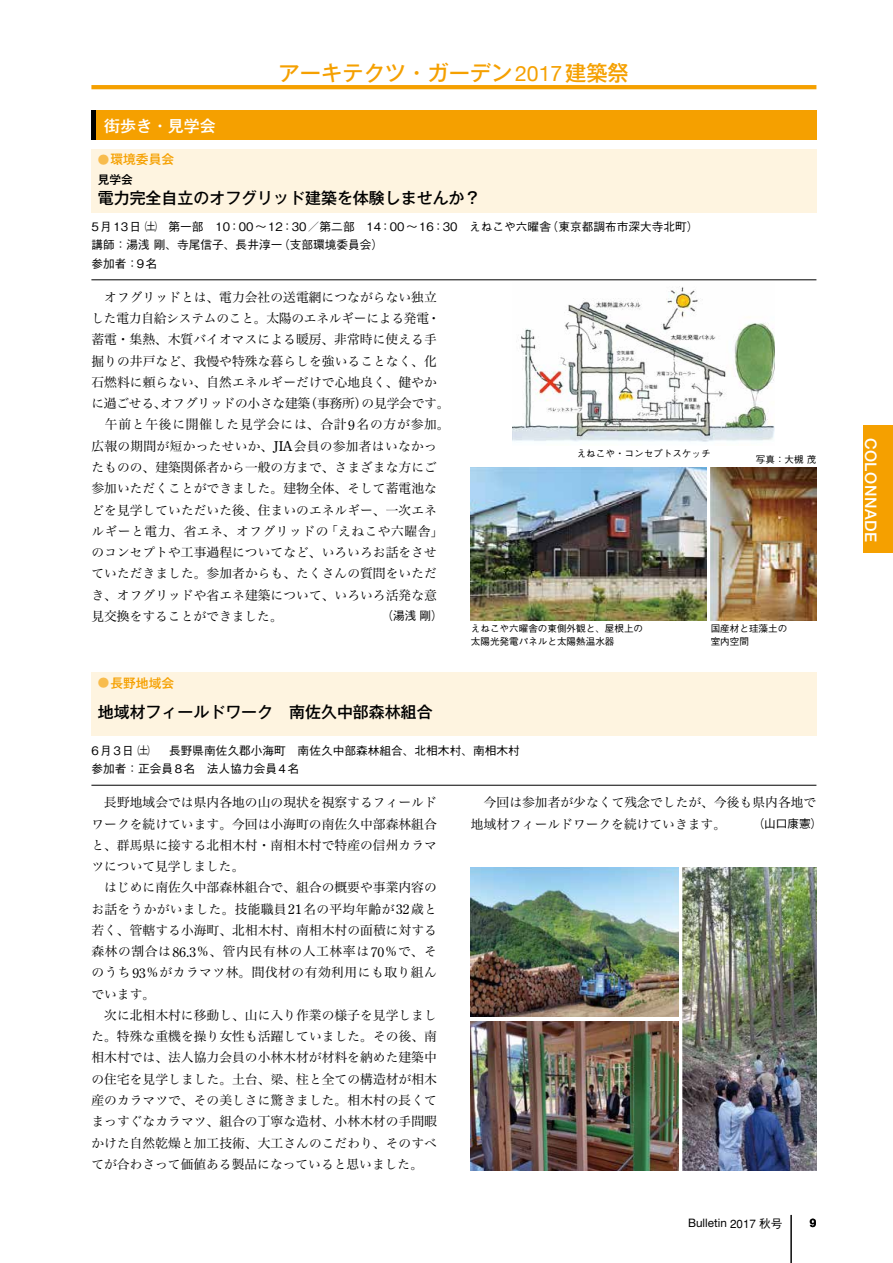
<style>
.page{position:relative;width:893px;height:1263px;background:#fff}
.page>*{position:absolute;margin:0;border:0;box-sizing:border-box;transform-origin:0 0}
.t1{font:500 21.3px "Gothic MB101 Pro";color:#f5a000}
.t2{font:500 15.9px "Gothic MB101 Pro";color:#000}
.t3{font:500 15.9px "Helvetica Neue";letter-spacing:.03em;color:#fff}
.t4{font:500 15.9px "Gothic MB101 Pro";color:#fff}
.t5{font:12.75px/21.3px "Hira Min Pro W3";letter-spacing:.005em;color:#000}
.t6{font:500 12.75px "Gothic MB101 Pro";color:#f5a000}
.t7{font:500 11.7px/18px "Gothic BBB Pro";color:#000}
.t8{font:11.7px "Helvetica Neue";color:#000}
.t9{font:500 11.7px "Gothic MB101 Pro";color:#000}
.t10{font:700 11.7px "Helvetica Neue";color:#000}
.t11{font:500 9.6px/12.8px "Gothic BBB Pro";color:#000}
.s1{font-family:"Helvetica Neue";font-weight:400}
.s2{font-size:11.55px;color:#f8bc4d}
.s3{font-family:"Century Old Style";font-size:13.35px}
.s4{font-family:"Gothic BBB";font-weight:500}
</style>
<div class="page">
<hr style="left:91px;top:85px;width:725px;height:4px;background:#f5a000">
<div style="left:863px;top:425px;width:30px;height:128px;background:#f5a000"></div>
<hr style="left:791px;top:1215px;width:1px;height:48px;background:#000">
<div style="left:96px;top:111px;width:720px;height:29px;background:#f5a000"></div>
<div style="left:91px;top:111px;width:5px;height:29px;background:#000"></div>
<div style="left:91px;top:149px;width:725px;height:64px;background:#fef4e0"></div>
<div style="left:91px;top:672px;width:725px;height:64px;background:#fef4e0"></div>
<img style="left:512px;top:286px;width:263px;height:156px">
<img style="left:471px;top:467px;width:235px;height:153px">
<img style="left:711px;top:467px;width:105px;height:153px">
<hr style="left:91px;top:280px;width:725px;height:1px;background:#000">
<hr style="left:91px;top:785px;width:725px;height:1px;background:#000">
<img style="left:471px;top:867px;width:208px;height:150px">
<img style="left:683px;top:867px;width:133px;height:303px">
<img style="left:471px;top:1021px;width:208px;height:149px">
<h1 class="t1" style="left:279px;top:56px;width:352px">アーキテクツ・ガーデン<span class="s1">2017</span>建築祭</h1>
<p class="t4" style="left:104px;top:112px;width:113px">街歩き・見学会</p>
<p class="t6" style="left:98px;top:149px;width:78px"><span class="s2">●</span>環境委員会</p>
<p class="t9" style="left:98px;top:169px;width:37px">見学会</p>
<p class="t2" style="left:98px;top:185px;width:384px">電力完全自立のオフグリッド建築を体験しませんか？</p>
<p class="t7" style="left:91px;top:217px;width:609px">5月13日 ㈯　第一部　10：00〜 12：30／第二部　14：00〜 16：30　えねこや六曜舎（東京都調布市深大寺北町）講師：湯浅 剛、寺尾信子、長井淳一（支部環境委員会）<br>参加者：9名</p>
<p class="t5" style="left:91px;top:285px;width:360px">　オフグリッドとは、電力会社の送電網につながらない独立した電力自給システムのこと。太陽のエネルギーによる発電・蓄電・集熱、木質バイオマスによる暖房、非常時に使える手掘りの井戸など、我慢や特殊な暮らしを強いることなく、化石燃料に頼らない、自然エネルギーだけで心地良く、健やかに過ごせる、オフグリッドの小さな建築（事務所）の見学会です。　午前と午後に開催した見学会には、合計<span class="s3">9</span>名の方が参加。広報の期間が短かったせいか、<span class="s3">JIA</span>会員の参加者はいなかったものの、建築関係者から一般の方まで、さまざまな方にご参加いただくことができました。建物全体、そして蓄電池などを見学していただいた後、住まいのエネルギー、一次エネルギーと電力、省エネ、オフグリッドの「えねこや六曜舎」のコンセプトや工事過程についてなど、いろいろお話をさせていただきました。参加者からも、たくさんの質問をいただき、オフグリッドや省エネ建築について、いろいろ活発な意見交換をすることができました。</p>
<p class="t11" style="left:577px;top:446px;width:135px">えねこや・コンセプトスケッチ</p>
<p class="t11" style="left:756px;top:452px;width:62px">写真：大槻 茂</p>
<p class="t7" style="left:382px;top:605px;width:63px">（湯浅剛）</p>
<p class="t11" style="left:471px;top:621px;width:174px">えねこや六曜舎の東側外観と、屋根上の太陽光発電パネルと太陽熱温水器</p>
<p class="t11" style="left:711px;top:621px;width:78px">国産材と珪藻土の室内空間</p>
<p class="t6" style="left:98px;top:672px;width:78px"><span class="s2">●</span>長野地域会</p>
<p class="t2" style="left:98px;top:699px;width:336px">地域材フィールドワーク　南佐久中部森林組合</p>
<p class="t7" style="left:91px;top:740px;width:430px">6月3日 ㈯ 　長野県南佐久郡小海町　南佐久中部森林組合、北相木村、南相木村参加者：正会員8名　法人協力会員4名　</p>
<p class="t5" style="left:91px;top:791px;width:347px">　長野地域会では県内各地の山の現状を視察するフィールドワークを続けています。今回は小海町の南佐久中部森林組合と、群馬県に接する北相木村・南相木村で特産の信州カラマツについて見学しました。<br>　はじめに南佐久中部森林組合で、組合の概要や事業内容のお話をうかがいました。技能職員<span class="s3">21</span>名の平均年齢が<span class="s3">32</span>歳と若く、管轄する小海町、北相木村、南相木村の面積に対する森林の割合は<span class="s3">86.3</span>％、管内民有林の人工林率は<span class="s3">70</span>％で、そのうち<span class="s3">93</span>％がカラマツ林。間伐材の有効利用にも取り組んでいます。<br>　次に北相木村に移動し、山に入り作業の様子を見学しました。特殊な重機を操り女性も活躍していました。その後、南相木村では、法人協力会員の小林木材が材料を納めた建築中の住宅を見学しました。土台、梁、柱と全ての構造材が相木産のカラマツで、その美しさに驚きました。相木村の長くてまっすぐなカラマツ、組合の丁寧な造材、小林木材の手間暇かけた自然乾燥と加工技術、大工さんのこだわり、そのすべてが合わさって価値ある製品になっていると思いました。</p>
<p class="t5" style="left:471px;top:791px;width:347px">　今回は参加者が少なくて残念でしたが、今後も県内各地で地域材フィールドワークを続けていきます。</p>
<p class="t7" style="left:753px;top:813px;width:71px">（山口康憲）</p>
<p class="t8" style="left:688px;top:1216px;width:96px">Bulletin <span class="s4">2017 秋号</span></p>
<p class="t10" style="left:810px;top:1216px;width:8px">9</p>
<p class="t3" style="left:880px;top:438px;width:105px;rotate:90deg">COLONNADE</p>
</div>
